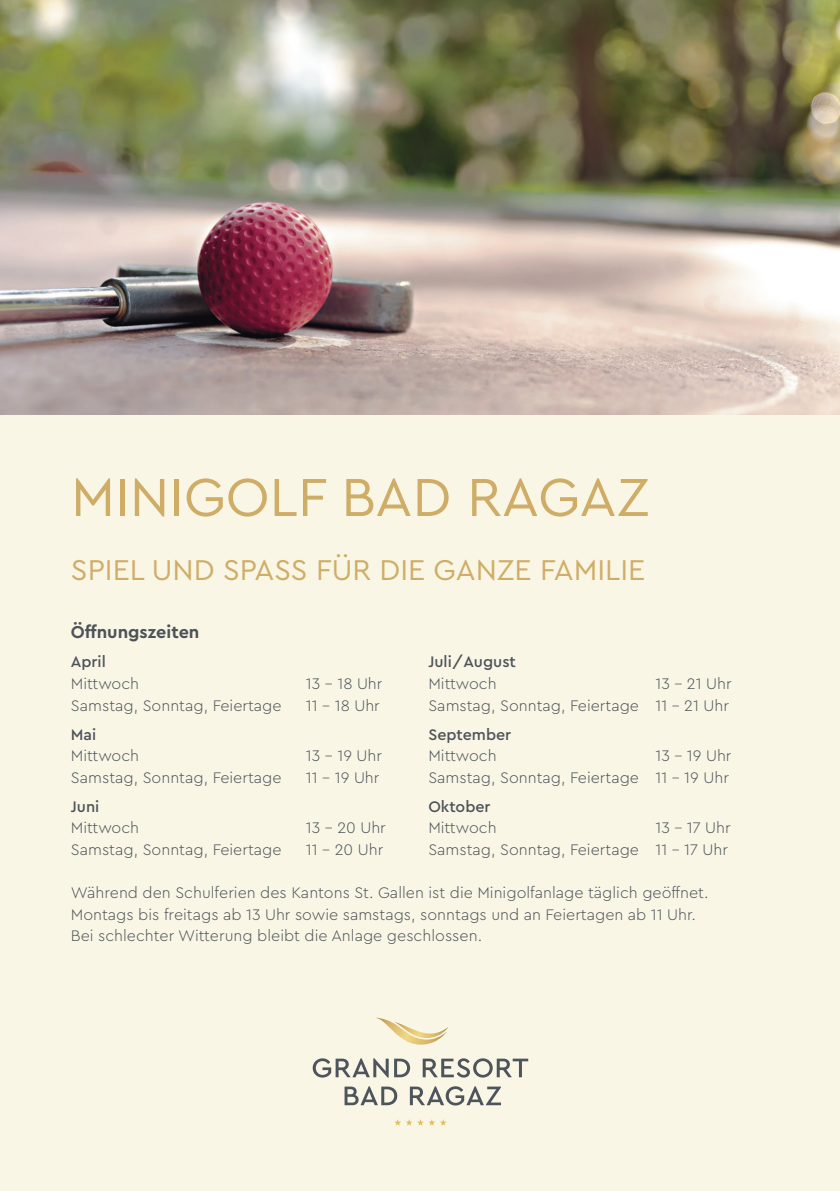
<style>
.page{position:relative;width:840px;height:1191px;background:#fff}
.page>*{position:absolute;margin:0;border:0;box-sizing:border-box;transform-origin:0 0}
.t1{font:56px "Cera Pro";color:#cfad66}
.t2{font:30px "Cera Pro";color:#cfad66}
.t3{font:700 18px "Cera Pro";color:#4d5358}
.t4{font:300 16px/21.6px "Cera Pro";color:#4d5358}
.t5{font:500 16px "Cera Pro";color:#4d5358}
</style>
<div class="page">
<div style="left:0;top:0;width:839px;height:1191px;background:#f9f6e6"></div>
<img style="left:0;top:0;width:839px;height:414px">
<svg style="left:344px;top:1086px;width:53px;height:19px"></svg>
<svg style="left:409px;top:1086px;width:91px;height:19px"></svg>
<svg style="left:312px;top:1058px;width:76px;height:19px"></svg>
<svg style="left:394px;top:1058px;width:16px;height:19px"></svg>
<svg style="left:422px;top:1058px;width:106px;height:19px"></svg>
<svg style="left:375px;top:1017px;width:73px;height:27px"></svg>
<svg style="left:394px;top:1119px;width:52px;height:6px"></svg>
<h1 class="t1" style="left:71px;top:460px;width:580px">MINIGOLF BAD RAGAZ</h1>
<h2 class="t2" style="left:71px;top:549px;width:575px">SPIEL UND SPASS FÜR DIE GANZE FAMILIE</h2>
<p class="t3" style="left:71px;top:620px;width:130px">Öffnungszeiten</p>
<p class="t5" style="left:71px;top:651px;width:36px">April</p>
<p class="t4" style="left:71px;top:672px;width:212px">Mittwoch<br>Samstag, Sonntag, Feiertage</p>
<p class="t4" style="left:306px;top:672px;width:78px">13 - 18 Uhr<br>11 - 18 Uhr</p>
<p class="t5" style="left:71px;top:723px;width:27px">Mai</p>
<p class="t4" style="left:71px;top:744px;width:212px">Mittwoch<br>Samstag, Sonntag, Feiertage</p>
<p class="t4" style="left:306px;top:744px;width:78px">13 - 19 Uhr<br>11 - 19 Uhr</p>
<p class="t5" style="left:428px;top:651px;width:89px">Juli/August</p>
<p class="t4" style="left:428px;top:672px;width:212px">Mittwoch<br>Samstag, Sonntag, Feiertage</p>
<p class="t4" style="left:655px;top:672px;width:78px">13 - 21 Uhr<br>11 - 21 Uhr</p>
<p class="t5" style="left:428px;top:723px;width:84px">September</p>
<p class="t4" style="left:428px;top:744px;width:212px">Mittwoch<br>Samstag, Sonntag, Feiertage</p>
<p class="t4" style="left:655px;top:744px;width:78px">13 - 19 Uhr<br>11 - 19 Uhr</p>
<p class="t5" style="left:428px;top:795px;width:64px">Oktober</p>
<p class="t4" style="left:428px;top:816px;width:212px">Mittwoch<br>Samstag, Sonntag, Feiertage</p>
<p class="t4" style="left:655px;top:816px;width:77px">13 - 17 Uhr<br>11 - 17 Uhr</p>
<p class="t4" style="left:71px;top:881px;width:638px">Während den Schulferien des Kantons St. Gallen ist die Minigolfanlage täglich geöffnet.<br>Montags bis freitags ab 13 Uhr sowie samstags, sonntags und an Feiertagen ab 11 Uhr.<br>Bei schlechter Witterung bleibt die Anlage geschlossen.</p>
<p class="t5" style="left:71px;top:795px;width:30px">Juni</p>
<p class="t4" style="left:71px;top:816px;width:212px">Mittwoch<br>Samstag, Sonntag, Feiertage</p>
<p class="t4" style="left:306px;top:816px;width:81px">13 - 20 Uhr<br>11 - 20 Uhr</p>
</div>
